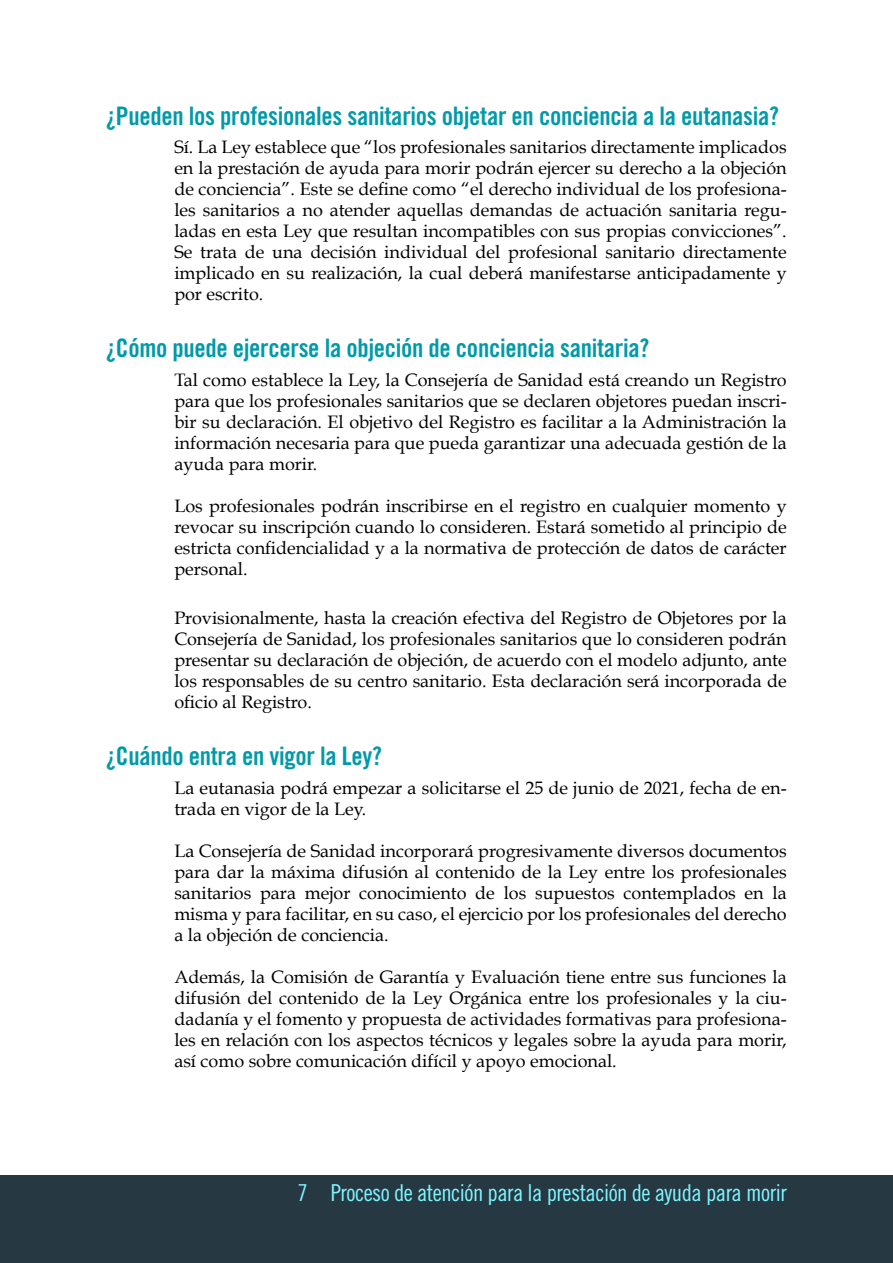
<style>
.page{position:relative;width:893px;height:1263px;background:#fff}
.page>*{position:absolute;margin:0;border:0;box-sizing:border-box;transform-origin:0 0}
.t1{font:25.5px "Trade Gothic LT Std Bd Cn 20";letter-spacing:-.01em;color:#009aa9}
.t2{font:23.25px "Trade Gothic LT Std Cn 18";letter-spacing:-.02em;color:#7ff5ff}
.t3{font:18px/21px "Book Antiqua";color:#000;text-align:justify}
</style>
<div class="page">
<div style="left:0;top:1175px;width:893px;height:88px;background:#263841"></div>
<h1 class="t1" style="left:106px;top:106px;width:674px">¿Pueden los profesionales sanitarios objetar en conciencia a la eutanasia?</h1>
<p class="t3" style="left:174px;top:139px;width:614px">Sí. La Ley establece que “los profesionales sanitarios directamente implicados en la prestación de ayuda para morir podrán ejercer su derecho a la objeción de conciencia”. Este se define como “el derecho individual de los profesiona&shy;les sanitarios a no atender aquellas demandas de actuación sanitaria regu&shy;ladas en esta Ley que resultan incompatibles con sus propias convicciones”.<br>Se trata de una decisión individual del profesional sanitario directamente implicado en su realización, la cual deberá manifestarse anticipadamente y por escrito.</p>
<h1 class="t1" style="left:106px;top:339px;width:545px">¿Cómo puede ejercerse la objeción de conciencia sanitaria?</h1>
<p class="t3" style="left:174px;top:371px;width:614px">Tal como establece la Ley, la Consejería de Sanidad está creando un Registro para que los profesionales sanitarios que se declaren objetores puedan inscri&shy;bir su declaración. El objetivo del Registro es facilitar a la Administración la información necesaria para que pueda garantizar una adecuada gestión de la ayuda para morir.</p>
<p class="t3" style="left:174px;top:497px;width:614px">Los profesionales podrán inscribirse en el registro en cualquier momento y revocar su inscripción cuando lo consideren. Estará sometido al principio de estricta confidencialidad y a la normativa de protección de datos de carácter personal.</p>
<p class="t3" style="left:174px;top:610px;width:614px">Provisionalmente, hasta la creación efectiva del Registro de Objetores por la Consejería de Sanidad, los profesionales sanitarios que lo consideren podrán presentar su declaración de objeción, de acuerdo con el modelo adjunto, ante los responsables de su centro sanitario. Esta declaración será incorporada de oficio al Registro.</p>
<h1 class="t1" style="left:106px;top:747px;width:277px">¿Cuándo entra en vigor la Ley?</h1>
<p class="t3" style="left:174px;top:779px;width:614px">La eutanasia podrá empezar a solicitarse el 25 de junio de 2021, fecha de en&shy;trada en vigor de la Ley.</p>
<p class="t3" style="left:174px;top:842px;width:614px">La Consejería de Sanidad incorporará progresivamente diversos documentos para dar la máxima difusión al contenido de la Ley entre los profesionales sanitarios para mejor conocimiento de los supuestos contemplados en la misma y para facilitar, en su caso, el ejercicio por los profesionales del derecho a la objeción de conciencia.</p>
<p class="t3" style="left:174px;top:968px;width:614px">Además, la Comisión de Garantía y Evaluación tiene entre sus funciones la difusión del contenido de la Ley Orgánica entre los profesionales y la ciu&shy;dadanía y el fomento y propuesta de actividades formativas para profesiona&shy;les en relación con los aspectos técnicos y legales sobre la ayuda para morir, así como sobre comunicación difícil y apoyo emocional.</p>
<p class="t2" style="left:298px;top:1184px;width:491px">7 Proceso de atención para la prestación de ayuda para morir</p>
</div>
